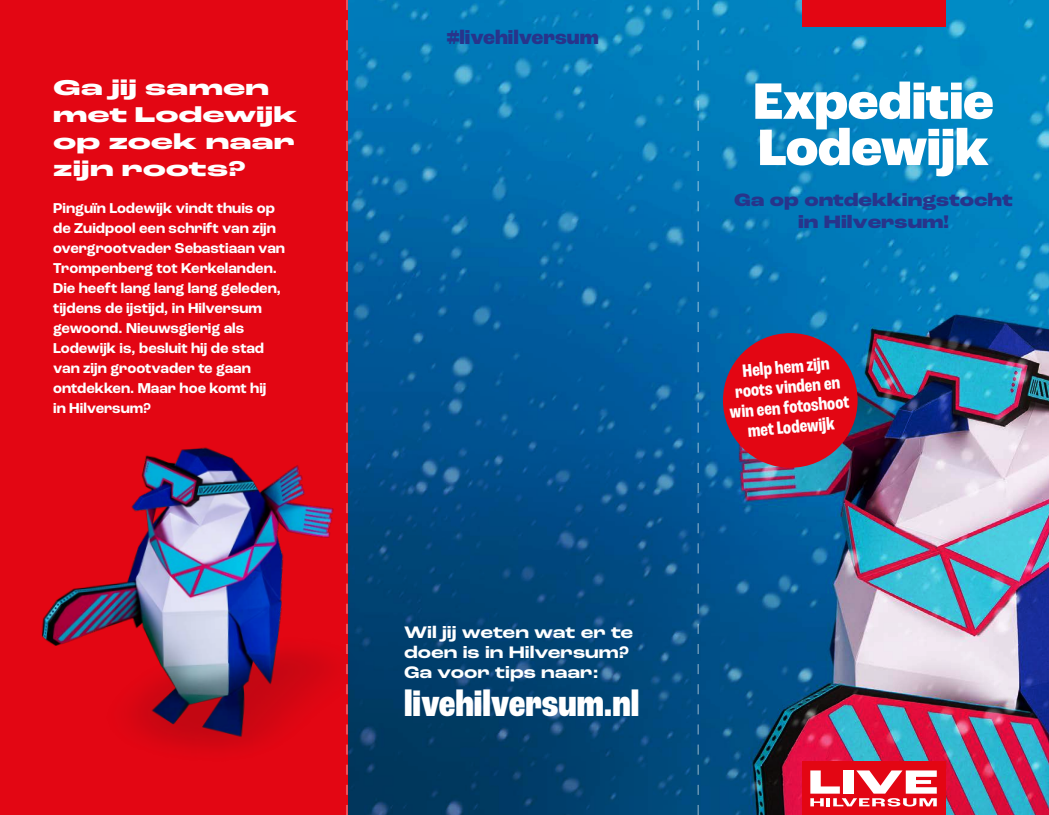
<style>
.page{position:relative;width:1049px;height:815px;background:#fff}
.page>*{position:absolute;margin:0;border:0;box-sizing:border-box;transform-origin:0 0}
.Titel{font:800 53.75px/46.2px "Roc Grotesk";letter-spacing:-.01em;color:#fff}
.t1{font:800 condensed 38.75px "Roc Grotesk";color:#fff}
.t2{font:800 22.5px/27px "Roc Grotesk Extra Wide";letter-spacing:.005em;color:#fff}
.t3{font:800 20.62px "Roc Grotesk";color:#28348b}
.t4{font:700 condensed 18.75px/20px "Roc Grotesk";color:#fff;text-align:center}
.t5{font:800 expanded 18.75px/22.5px "Roc Grotesk";color:#28348b;text-align:center}
.t6{font:700 expanded 17.5px/20px "Roc Grotesk";color:#fff}
.t7{font:700 15px/20px "Roc Grotesk";color:#fff}
</style>
<div class="page">
<img style="left:348px;top:0;width:701px;height:815px">
<div style="left:0;top:0;width:347px;height:815px;background:#e30613"></div>
<img style="left:42px;top:413px;width:335px;height:392px">
<div style="left:802px;top:762px;width:143px;height:53px;background:#e30613"></div>
<svg style="left:810px;top:770px;width:127px;height:36px"></svg>
<div style="left:802px;top:0;width:143px;height:27px;background:#e30613"></div>
<div style="left:723px;top:333px;width:134px;height:135px;background:#e30613;border-radius:50%"></div>
<svg style="left:698px;top:0;width:1px;height:815px"></svg>
<svg style="left:347px;top:0;width:1px;height:815px"></svg>
<p class="t3" style="left:447px;top:24px;width:153px">#livehilversum</p>
<p class="t2" style="left:53px;top:75px;width:246px">Ga jij samen met Lodewijk op zoek naar zijn roots?</p>
<p class="Titel" style="left:753px;top:80px;width:242px">Expeditie<br>Lodewijk</p>
<p class="t7" style="left:53px;top:199px;width:233px">Pinguïn Lodewijk vindt thuis op de Zuidpool een schrift van zijn overgrootvader Sebastiaan van<br>Trompenberg tot Kerkelanden.<br>Die heeft lang lang lang geleden, tijdens de ijstijd, in Hilversum gewoond. Nieuwsgierig als<br>Lodewijk is, besluit hij de stad van zijn grootvader te gaan ontdekken. Maar hoe komt hij<br>in Hilversum?</p>
<p class="t6" style="left:404px;top:623px;width:231px">Wil jij weten wat er te doen is in Hilversum?<br>Ga voor tips naar:</p>
<p class="t1" style="left:404px;top:680px;width:237px">livehilversum.nl</p>
<p class="t5" style="left:734px;top:189px;width:280px">Ga op ontdekkingstocht in Hilversum!</p>
<p class="t4" style="left:725px;top:363px;width:121px;rotate:-5deg">Help hem zijn roots vinden en win een fotoshoot met Lodewijk</p>
</div>
